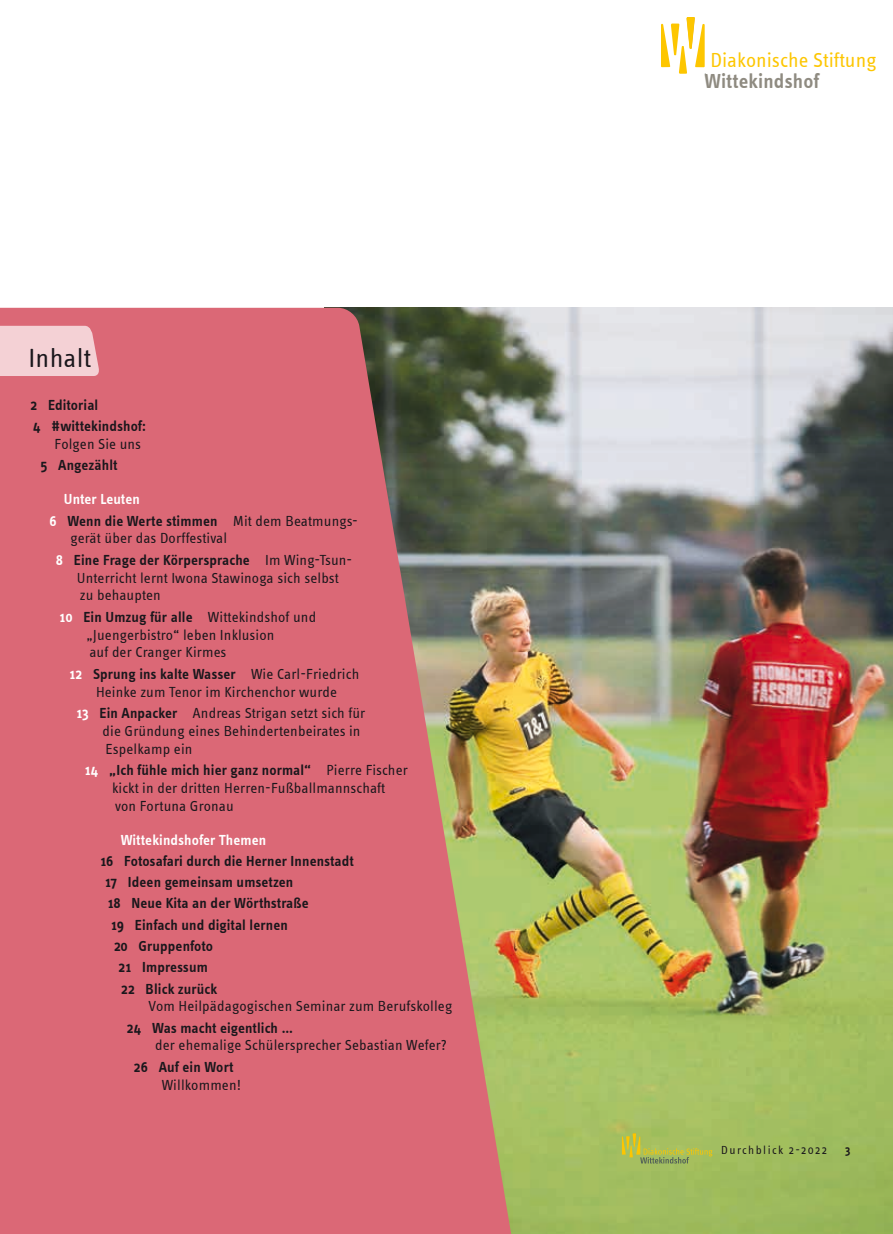
<style>
.page{position:relative;width:893px;height:1234px;background:#fff}
.page>*{position:absolute;margin:0;border:0;box-sizing:border-box;transform-origin:0 0}
.t1{font:27px "Info Text";letter-spacing:.01em;color:#1a171c}
.t2{font:20.85px "Info Text";letter-spacing:.005em;color:#fdc600}
.t3{font:600 20.85px "Info Text";letter-spacing:.005em;color:#8f8b81}
.t4{font:15px/17.9px "Info Text";letter-spacing:.01em;color:#1a171c}
.t5{font:600 15px/21.3px "Info Text";letter-spacing:.01em;color:#1a171c}
.t6{font:600 15px "Info Text";letter-spacing:.01em;color:#fff}
.t7{font:12px "Info Text";letter-spacing:.12em;color:#1a171c}
.t8{font:600 12px "Info Text";color:#1a171c}
.s1{color:#fff}
.s2{font-weight:400}
.s3{font-weight:600;color:#fff}
.s4{font-weight:600}
</style>
<div class="page">
<img style="left:515px;top:308px;width:378px;height:925px">
<svg style="left:0;top:308px;width:515px;height:925px;background:#cc6c71"></svg>
<div style="left:0;top:326px;width:100px;height:50px;background:#f4d1d5"></div>
<svg style="left:661px;top:17px;width:44px;height:56px"></svg>
<svg style="left:622px;top:1133px;width:90px;height:30px;background:#abbb54"></svg>
<h1 class="t1" style="left:28px;top:344px;width:64px">Inhalt</h1>
<p class="t5" style="left:31px;top:394px;width:117px">2 Editorial<br>4 #wittekindshof:</p>
<p class="t4" style="left:55px;top:435px;width:88px">Folgen Sie uns</p>
<p class="t5" style="left:40px;top:454px;width:78px">5 Angezählt</p>
<p class="t5" style="left:49px;top:488px;width:310px;text-indent:14px"><span class="s1">Unter Leuten<br>6</span> Wenn die Werte stimmen <span class="s2">Mit dem Beatmungs-</span></p>
<p class="t4" style="left:56px;top:527px;width:298px;line-height:21.3px;text-indent:14px">gerät über das Dorffestival<br><span class="s3">8</span> <span class="s4">Eine Frage der Körpersprache</span> Im Wing-Tsun-</p>
<p class="t4" style="left:77px;top:568px;width:263px">Unterricht lernt Iwona Stawinoga sich selbst zu behaupten</p>
<p class="t4" style="left:86px;top:607px;width:231px;text-indent:-27px"><span class="s3">10</span> <span class="s4">Ein Umzug für alle</span> Wittekindshof und „Juengerbistro“ leben Inklusion<br>auf der Cranger Kirmes</p>
<p class="t4" style="left:70px;top:664px;width:291px;text-align:center"><span class="s3">12</span> <span class="s4">Sprung ins kalte Wasser</span> Wie Carl-Friedrich<br>Heinke zum Tenor im Kirchenchor wurde</p>
<p class="t4" style="left:103px;top:703px;width:264px;text-indent:-26px"><span class="s3">13</span> <span class="s4">Ein Anpacker</span> Andreas Strigan setzt sich für die Gründung eines Behindertenbeirates in<br>Espelkamp ein</p>
<p class="t4" style="left:112px;top:760px;width:297px;text-indent:-27px"><span class="s3">14</span> <span class="s4">„Ich fühle mich hier ganz normal“</span> Pierre Fischer kickt in der dritten Herren-Fußballmannschaft von Fortuna Gronau</p>
<p class="t6" style="left:121px;top:831px;width:147px">Wittekindshofer Themen</p>
<p class="t5" style="left:101px;top:850px;width:254px">16 Fotosafari durch die Herner Innenstadt</p>
<p class="t5" style="left:105px;top:871px;width:189px">17 Ideen gemeinsam umsetzen</p>
<p class="t5" style="left:108px;top:892px;width:202px">18 Neue Kita an der Wörthstraße</p>
<p class="t5" style="left:112px;top:913px;width:178px">19 Einfach und digital lernen</p>
<p class="t5" style="left:114px;top:935px;width:100px">20 Gruppenfoto</p>
<p class="t5" style="left:118px;top:956px;width:91px">21 Impressum</p>
<p class="t5" style="left:121px;top:977px;width:98px">22 Blick zurück</p>
<p class="t4" style="left:149px;top:997px;width:305px">Vom Heilpädagogischen Seminar zum Berufskolleg</p>
<p class="t5" style="left:127px;top:1016px;width:167px">24 Was macht eigentlich …</p>
<p class="t4" style="left:155px;top:1036px;width:293px">der ehemalige Schülersprecher Sebastian Wefer?</p>
<p class="t5" style="left:134px;top:1055px;width:101px">26 Auf ein Wort</p>
<p class="t4" style="left:162px;top:1075px;width:81px">Willkommen!</p>
<h2 class="t2" style="left:710px;top:49px;width:168px">Diakonische Stiftung</h2>
<h2 class="t3" style="left:704px;top:69px;width:116px">Wittekindshof</h2>
<p class="t7" style="left:721px;top:1143px;width:107px">Durchblick 2-2022</p>
<p class="t8" style="left:845px;top:1143px;width:7px">3</p>
</div>
